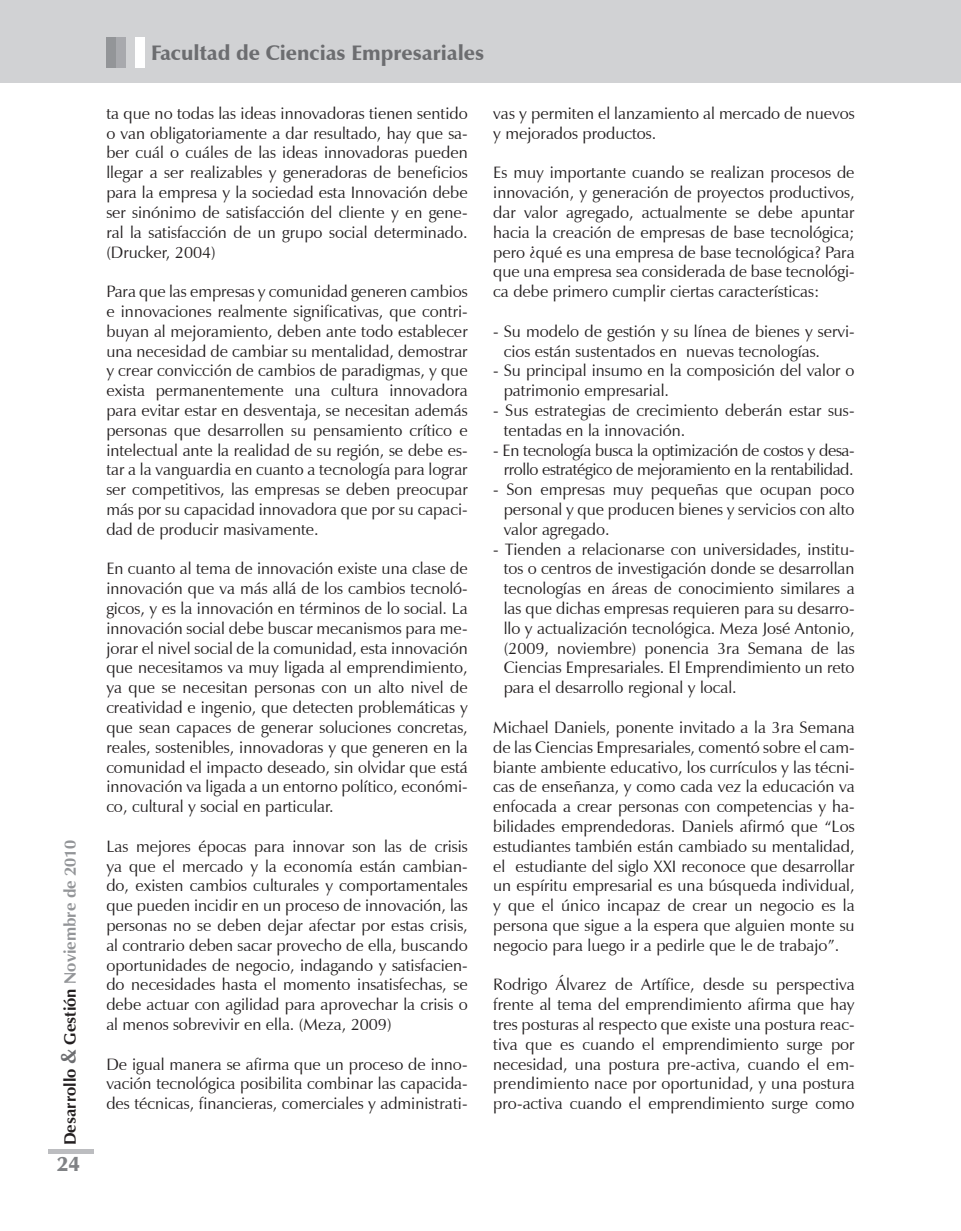
<style>
.page{position:relative;width:961px;height:1231px;background:#fff}
.page>*{position:absolute;margin:0;border:0;box-sizing:border-box;transform-origin:0 0}
.t1{font:900 21px "Zapf Humanist 601 BT";color:#6c6d70}
.t2{font:900 21px "Zapf Humanist 601 BT";color:#808285}
.t3{font:16.5px/19.8px "Zapf Humanist 601 BT";color:#231f20;text-align:justify}
.t4{font:16.5px/19.8px "Zapf Humanist 601 BT";letter-spacing:-.02em;color:#231f20;text-align:center}
.t5{font:700 16.5px "Zapf Humanist 601 BT";color:#231f20}
.s1{font-size:21px;color:#6c6d70}
.s2{color:#939598}
</style>
<div class="page">
<div style="left:0;top:0;width:939px;height:83px;background:#d1d2d4"></div>
<div style="left:48px;top:1149px;width:46px;height:5px;background:#bcbdc0"></div>
<div style="left:106px;top:37px;width:10px;height:31px;background:#939598"></div>
<div style="left:116px;top:37px;width:10px;height:31px;background:#a8a9ad"></div>
<div style="left:135px;top:37px;width:10px;height:31px;background:#fff"></div>
<div style="left:939px;top:0;width:22px;height:83px;background:#d1d2d4"></div>
<p class="t5" style="left:60px;top:1145px;width:307px;rotate:-90deg">Desarrollo <span class="s1">&amp;</span> Gestión <span class="s2">Noviembre de 2010</span></p>
<p class="t2" style="left:57px;top:1151px;width:23px">24</p>
<p class="t1" style="left:151px;top:39px;width:334px">Facultad de Ciencias Empresariales</p>
<p class="t3" style="left:106px;top:103px;width:363px">ta que no todas las ideas innovadoras tienen sentido o van obligatoriamente a dar resultado, hay que sa&shy;ber cuál o cuáles de las ideas innovadoras pueden llegar a ser realizables y generadoras de beneficios para la empresa y la sociedad esta Innovación debe ser sinónimo de satisfacción del cliente y en gene&shy;ral la satisfacción de un grupo social determinado. (Drucker, 2004)</p>
<p class="t3" style="left:106px;top:281px;width:363px">Para que las empresas y comunidad generen cambios e innovaciones realmente significativas, que contri&shy;buyan al mejoramiento, deben ante todo establecer una necesidad de cambiar su mentalidad, demostrar y crear convicción de cambios de paradigmas, y que exista permanentemente una cultura innovadora para evitar estar en desventaja, se necesitan además personas que desarrollen su pensamiento crítico e intelectual ante la realidad de su región, se debe es&shy;tar a la vanguardia en cuanto a tecnología para lograr ser competitivos, las empresas se deben preocupar más por su capacidad innovadora que por su capaci&shy;dad de producir masivamente.</p>
<p class="t3" style="left:106px;top:559px;width:363px">En cuanto al tema de innovación existe una clase de innovación que va más allá de los cambios tecnoló&shy;gicos, y es la innovación en términos de lo social. La innovación social debe buscar mecanismos para me&shy;jorar el nivel social de la comunidad, esta innovación que necesitamos va muy ligada al emprendimiento, ya que se necesitan personas con un alto nivel de creatividad e ingenio, que detecten problemáticas y que sean capaces de generar soluciones concretas, reales, sostenibles, innovadoras y que generen en la comunidad el impacto deseado, sin olvidar que está innovación va ligada a un entorno político, económi&shy;co, cultural y social en particular.</p>
<p class="t3" style="left:106px;top:836px;width:363px">Las mejores épocas para innovar son las de crisis ya que el mercado y la economía están cambian&shy;do, existen cambios culturales y comportamentales que pueden incidir en un proceso de innovación, las personas no se deben dejar afectar por estas crisis, al contrario deben sacar provecho de ella, buscando oportunidades de negocio, indagando y satisfacien&shy;do necesidades hasta el momento insatisfechas, se debe actuar con agilidad para aprovechar la crisis o al menos sobrevivir en ella. (Meza, 2009)</p>
<p class="t3" style="left:106px;top:1054px;width:363px">De igual manera se afirma que un proceso de inno&shy;vación tecnológica posibilita combinar las capacida&shy;des técnicas, financieras, comerciales y administrati-</p>
<p class="t3" style="left:493px;top:103px;width:363px">vas y permiten el lanzamiento al mercado de nuevos y mejorados productos.</p>
<p class="t3" style="left:493px;top:163px;width:363px">Es muy importante cuando se realizan procesos de innovación, y generación de proyectos productivos, dar valor agregado, actualmente se debe apuntar hacia la creación de empresas de base tecnológica; pero ¿qué es una empresa de base tecnológica? Para que una empresa sea considerada de base tecnológi&shy;ca debe primero cumplir ciertas características:</p>
<p class="t3" style="left:504px;top:321px;width:352px;text-indent:-10px">- Su modelo de gestión y su línea de bienes y servi&shy;cios están sustentados en nuevas tecnologías.</p>
<p class="t3" style="left:504px;top:361px;width:352px;text-indent:-10px">- Su principal insumo en la composición del valor o patrimonio empresarial.</p>
<p class="t3" style="left:504px;top:400px;width:352px;text-indent:-10px">- Sus estrategias de crecimiento deberán estar sus&shy;tentadas en la innovación.</p>
<p class="t4" style="left:493px;top:440px;width:363px">- En tecnología busca la optimización de costos y desa&shy;rrollo estratégico de mejoramiento en la rentabilidad.</p>
<p class="t3" style="left:504px;top:479px;width:352px;text-indent:-10px">- Son empresas muy pequeñas que ocupan poco personal y que producen bienes y servicios con alto valor agregado.</p>
<p class="t3" style="left:504px;top:539px;width:352px;text-indent:-10px">- Tienden a relacionarse con universidades, institu&shy;tos o centros de investigación donde se desarrollan tecnologías en áreas de conocimiento similares a las que dichas empresas requieren para su desarro&shy;llo y actualización tecnológica. Meza José Antonio, (2009, noviembre) ponencia 3ra Semana de las Ciencias Empresariales. El Emprendimiento un reto para el desarrollo regional y local.</p>
<p class="t3" style="left:493px;top:717px;width:363px">Michael Daniels, ponente invitado a la 3ra Semana de las Ciencias Empresariales, comentó sobre el cam&shy;biante ambiente educativo, los currículos y las técni&shy;cas de enseñanza, y como cada vez la educación va enfocada a crear personas con competencias y ha&shy;bilidades emprendedoras. Daniels afirmó que “Los estudiantes también están cambiado su mentalidad, el estudiante del siglo XXI reconoce que desarrollar un espíritu empresarial es una búsqueda individual, y que el único incapaz de crear un negocio es la persona que sigue a la espera que alguien monte su negocio para luego ir a pedirle que le de trabajo”.</p>
<p class="t3" style="left:493px;top:974px;width:363px">Rodrigo Álvarez de Artífice, desde su perspectiva frente al tema del emprendimiento afirma que hay tres posturas al respecto que existe una postura reac&shy;tiva que es cuando el emprendimiento surge por necesidad, una postura pre-activa, cuando el em&shy;prendimiento nace por oportunidad, y una postura pro-activa cuando el emprendimiento surge como</p>
</div>
